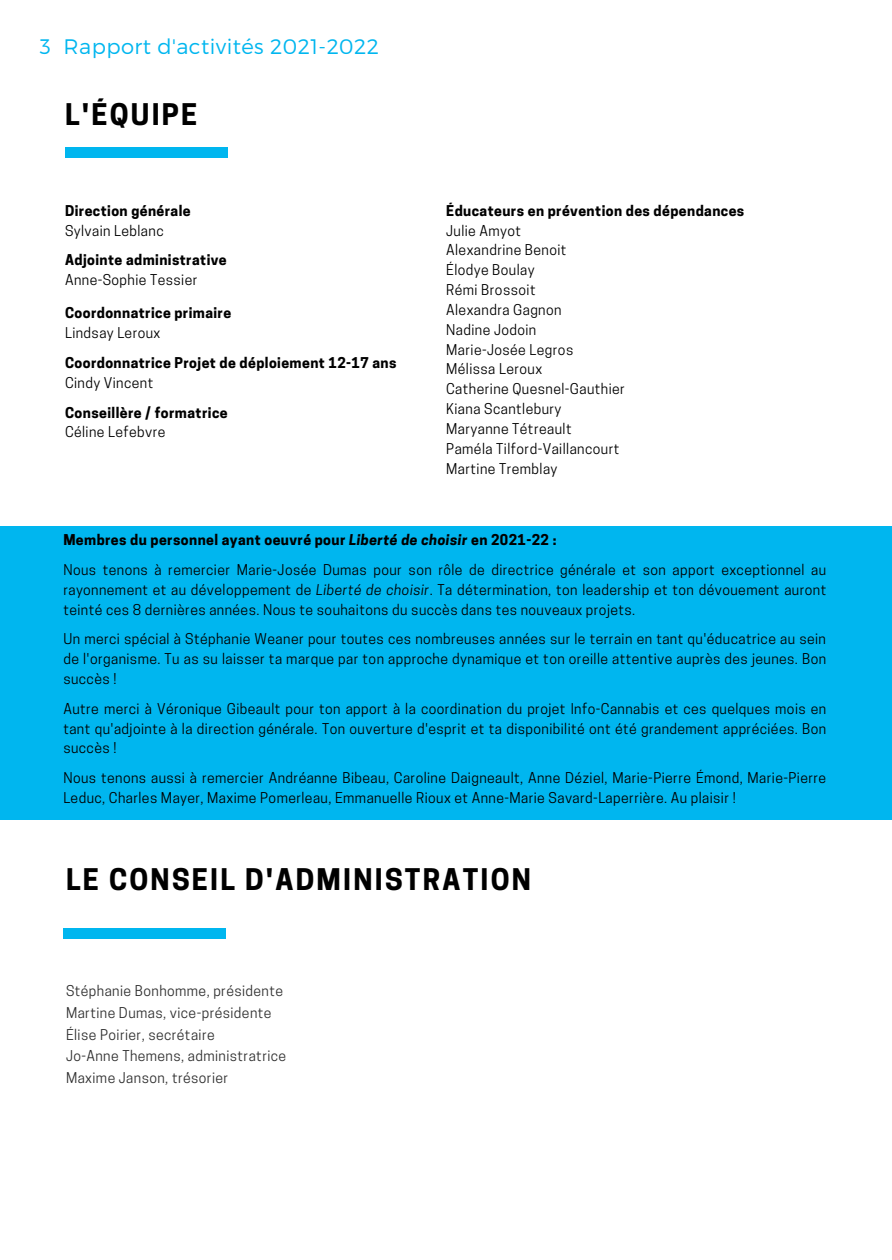
<style>
.page{position:relative;width:892px;height:1260px;background:#fff}
.page>*{position:absolute;margin:0;border:0;box-sizing:border-box;transform-origin:0 0}
.t1{font:700 28px "Cooper Hewitt";letter-spacing:.08em;color:#000}
.t2{font:300 21px "Montserrat";letter-spacing:.02em;color:#00b6ef}
.t3{font:14px/19.9px "Cooper Hewitt";letter-spacing:.03em;color:#000}
.t4{font:700 14px "Cooper Hewitt";letter-spacing:.03em;color:#000}
.t5{font:14px/21.7px "Cooper Hewitt";letter-spacing:.03em;color:#303030}
.s1{font-weight:700}
.s2{font-weight:700;font-style:italic}
.s3{font-style:italic}
</style>
<div class="page">
<div style="left:63px;top:929px;width:162px;height:9px;background:#00b6ef"></div>
<div style="left:65px;top:148px;width:162px;height:9px;background:#00b6ef"></div>
<div style="left:0;top:527px;width:891px;height:293px;background:#00b6ef"></div>
<h2 class="t2" style="left:40px;top:33px;width:340px">3 Rapport d'activités 2021-2022</h2>
<h1 class="t1" style="left:65px;top:104px;width:134px">L'ÉQUIPE</h1>
<p class="t4" style="left:65px;top:205px;width:127px">Direction générale</p>
<p class="t3" style="left:65px;top:222px;width:100px">Sylvain Leblanc</p>
<p class="t4" style="left:65px;top:255px;width:163px">Adjointe administrative</p>
<p class="t3" style="left:65px;top:272px;width:134px">Anne-Sophie Tessier</p>
<p class="t4" style="left:65px;top:308px;width:168px">Coordonnatrice primaire</p>
<p class="t3" style="left:65px;top:325px;width:97px">Lindsay Leroux</p>
<p class="t4" style="left:65px;top:357px;width:333px">Coordonnatrice Projet de déploiement 12-17 ans</p>
<p class="t3" style="left:65px;top:374px;width:90px">Cindy Vincent</p>
<p class="t4" style="left:65px;top:407px;width:164px">Conseillère / formatrice</p>
<p class="t3" style="left:65px;top:424px;width:102px">Céline Lefebvre</p>
<p class="t4" style="left:446px;top:205px;width:299px">Éducateurs en prévention des dépendances</p>
<p class="t3" style="left:446px;top:222px;width:180px">Julie Amyot<br>Alexandrine Benoit<br>Élodye Boulay<br>Rémi Brossoit<br>Alexandra Gagnon<br>Nadine Jodoin<br>Marie-Josée Legros<br>Mélissa Leroux<br>Catherine Quesnel-Gauthier<br>Kiana Scantlebury<br>Maryanne Tétreault<br>Paméla Tilford-Vaillancourt<br>Martine Tremblay</p>
<p class="t3" style="left:63px;top:527px;width:764px;line-height:29.8px"><span class="s1">Membres du personnel ayant oeuvré pour</span> <span class="s2">Liberté de choisir</span> <span class="s1">en 2021-22 :<br></span>Nous tenons à remercier Marie-Josée Dumas pour son rôle de directrice générale et son apport exceptionnel au</p>
<p class="t3" style="left:63px;top:581px;width:764px">rayonnement et au développement de <span class="s3">Liberté de choisir</span>. Ta détermination, ton leadership et ton dévouement auront teinté ces 8 dernières années. Nous te souhaitons du succès dans tes nouveaux projets.</p>
<p class="t3" style="left:63px;top:631px;width:764px;text-align:justify">Un merci spécial à Stéphanie Weaner pour toutes ces nombreuses années sur le terrain en tant qu'éducatrice au sein de l'organisme. Tu as su laisser ta marque par ton approche dynamique et ton oreille attentive auprès des jeunes. Bon succès !</p>
<p class="t3" style="left:63px;top:700px;width:764px;text-align:justify">Autre merci à Véronique Gibeault pour ton apport à la coordination du projet Info-Cannabis et ces quelques mois en tant qu'adjointe à la direction générale. Ton ouverture d'esprit et ta disponibilité ont été grandement appréciées. Bon succès !</p>
<p class="t3" style="left:63px;top:770px;width:764px">Nous tenons aussi à remercier Andréanne Bibeau, Caroline Daigneault, Anne Déziel, Marie-Pierre Émond, Marie-Pierre<br>Leduc, Charles Mayer, Maxime Pomerleau, Emmanuelle Rioux et Anne-Marie Savard-Laperrière. Au plaisir !</p>
<h1 class="t1" style="left:66px;top:869px;width:466px">LE CONSEIL D'ADMINISTRATION</h1>
<p class="t5" style="left:66px;top:982px;width:221px">Stéphanie Bonhomme, présidente<br>Martine Dumas, vice-présidente<br>Élise Poirier, secrétaire<br>Jo-Anne Themens, administratrice<br>Maxime Janson, trésorier</p>
</div>
